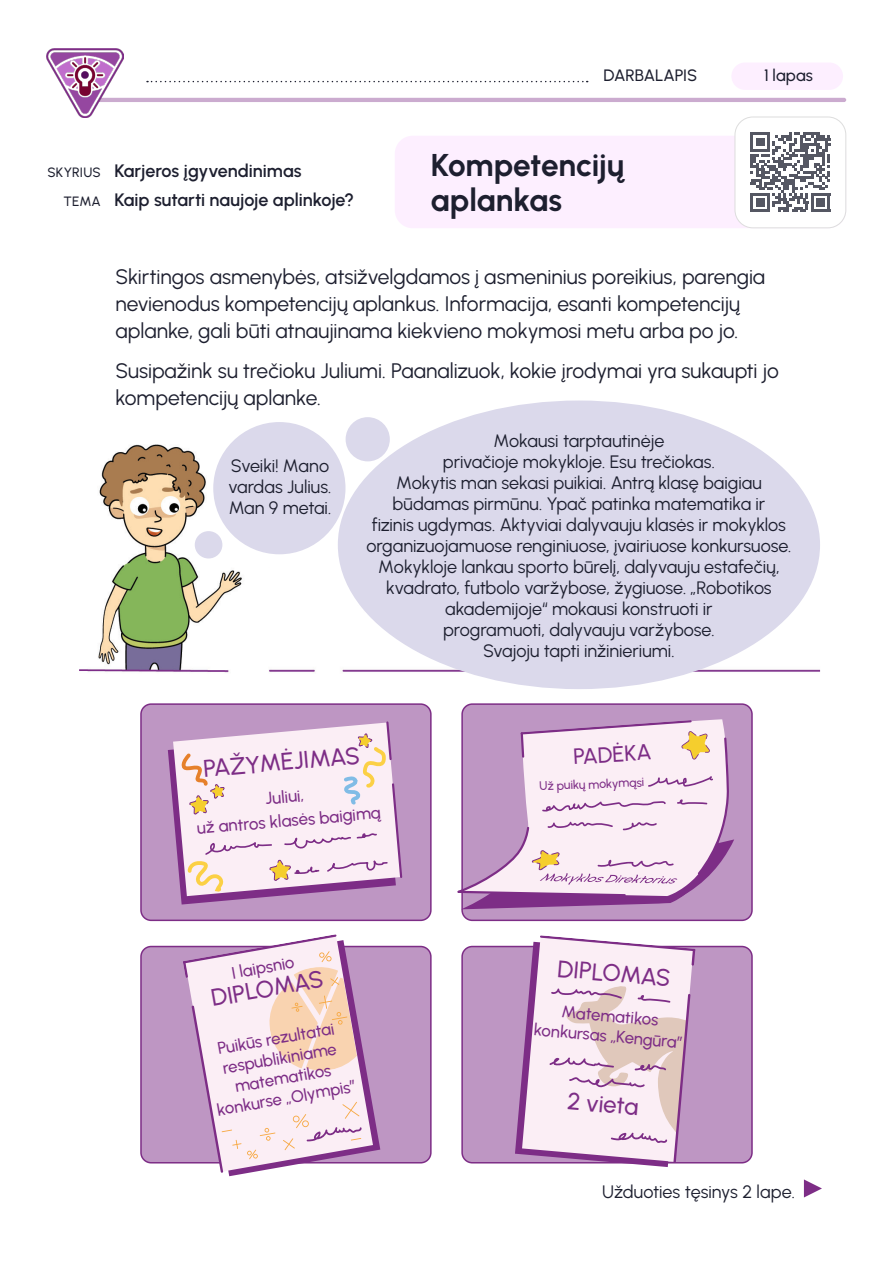
<style>
.page{position:relative;width:893px;height:1263px;background:#fff}
.page>*{position:absolute;margin:0;border:0;box-sizing:border-box;transform-origin:0 0}
.t1{font:700 31.5px/34.5px "Urbanist";letter-spacing:-.005em;color:#1d1f2f}
.t2{font:500 24.15px "Urbanist";color:#7d2d86}
.t3{font:500 23.85px "Urbanist";color:#7d2d86}
.t4{font:500 22.05px "Urbanist";color:#7d2d86}
.t5{font:21px/27px "Urbanist";color:#1d1f2f}
.t6{font:18px/21px "Urbanist";color:#1d1f2f}
.t7{font:600 18px/29.5px "Urbanist";color:#1d1f2f}
.t8{font:500 16.95px/23.9px "Urbanist";color:#7d2d86;text-align:center}
.t9{font:500 16.8px/20.1px "Urbanist";color:#7d2d86;text-align:center}
.t10{font:500 16.5px "Urbanist";color:#1d1f2f}
.t11{font:500 12.3px "Urbanist";color:#7d2d86}
.s1{font-weight:500;font-size:13.5px}
</style>
<div class="page">
<div style="left:395px;top:136px;width:451px;height:92px;background:#fdefff;border-radius:18px"></div>
<div style="left:735px;top:117px;width:111px;height:111px;background:#fff;border-radius:18px"></div>
<div style="left:735px;top:117px;width:111px;height:111px;border:1px solid #ddd;border-radius:18px"></div>
<svg style="left:750px;top:133px;width:80px;height:79px"></svg>
<hr style="left:89px;top:98px;width:757px;height:4px;background:#cbabcf;border-radius:2px">
<div style="left:731px;top:63px;width:112px;height:27px;background:#fdefff;border-radius:14px"></div>
<svg style="left:147px;top:81px;width:441px;height:1px"></svg>
<img style="left:47px;top:49px;width:76px;height:69px">
<img style="left:79px;top:444px;width:741px;height:230px">
<div style="left:213px;top:422px;width:132px;height:132px;background:#dbd9eb;border-radius:50%"></div>
<div style="left:195px;top:531px;width:27px;height:27px;background:#dbd9eb;border-radius:50%"></div>
<div style="left:346px;top:417px;width:44px;height:44px;background:#dbd9eb;border-radius:50%"></div>
<div style="left:338px;top:400px;width:482px;height:289px;background:#dbd9eb;border-radius:50%"></div>
<svg style="left:804px;top:1179px;width:18px;height:18px"></svg>
<div style="left:141px;top:704px;width:290px;height:216px;background:#be96c3;border-radius:10px"></div>
<div style="left:140px;top:703px;width:292px;height:218px;border:2px solid #7d2d86;border-radius:10px"></div>
<div style="left:141px;top:946px;width:290px;height:217px;background:#be96c3;border-radius:10px"></div>
<div style="left:140px;top:946px;width:292px;height:217px;border:2px solid #7d2d86;border-radius:10px"></div>
<div style="left:462px;top:704px;width:290px;height:216px;background:#be96c3;border-radius:10px"></div>
<div style="left:461px;top:703px;width:292px;height:218px;border:2px solid #7d2d86;border-radius:10px"></div>
<div style="left:462px;top:946px;width:290px;height:217px;background:#be96c3;border-radius:10px"></div>
<div style="left:461px;top:946px;width:292px;height:217px;border:2px solid #7d2d86;border-radius:10px"></div>
<svg style="left:183px;top:934px;width:197px;height:242px"></svg>
<svg style="left:515px;top:935px;width:180px;height:232px;background:#e4ccdc"></svg>
<svg style="left:168px;top:721px;width:235px;height:183px"></svg>
<svg style="left:461px;top:902px;width:211px;height:7px"></svg>
<svg style="left:457px;top:720px;width:277px;height:182px"></svg>
<p class="t10" style="left:604px;top:64px;width:95px">DARBALAPIS</p>
<p class="t10" style="left:764px;top:64px;width:50px">1 lapas</p>
<p class="t7" style="left:64px;top:155px;width:292px;text-indent:-16px"><span class="s1">SKYRIUS</span> Karjeros įgyvendinimas<br><span class="s1">TEMA</span> Kaip sutarti naujoje aplinkoje?</p>
<h1 class="t1" style="left:431px;top:147px;width:195px">Kompetencijų aplankas</h1>
<p class="t5" style="left:115px;top:262px;width:651px">Skirtingos asmenybės, atsižvelgdamos į asmeninius poreikius, parengia nevienodus kompetencijų aplankus. Informacija, esanti kompetencijų aplanke, gali būti atnaujinama kiekvieno mokymosi metu arba po jo.</p>
<p class="t5" style="left:115px;top:356px;width:665px">Susipažink su trečioku Juliumi. Paanalizuok, kokie įrodymai yra sukaupti jo kompetencijų aplanke.</p>
<p class="t6" style="left:229px;top:454px;width:104px">Sveiki! Mano vardas Julius.<br>Man 9 metai.</p>
<p class="t6" style="left:366px;top:430px;width:427px;text-align:center">Mokausi tarptautinėje<br>privačioje mokykloje. Esu trečiokas.<br>Mokytis man sekasi puikiai. Antrą klasę baigiau būdamas pirmūnu. Ypač patinka matematika ir<br>fizinis ugdymas. Aktyviai dalyvauju klasės ir mokyklos organizuojamuose renginiuose, įvairiuose konkursuose.<br>Mokykloje lankau sporto būrelį, dalyvauju estafečių, kvadrato, futbolo varžybose, žygiuose. „Robotikos akademijoje“ mokausi konstruoti ir<br>programuoti, dalyvauju varžybose.<br>Svajoju tapti inžinieriumi.</p>
<h2 class="t2" style="left:202px;top:753px;width:158px;rotate:-5deg">PAŽYMĖJIMAS</h2>
<p class="t8" style="left:194px;top:792px;width:186px;rotate:-5deg">Juliui,<br>už antros klasės baigimą</p>
<p class="t9" style="left:230px;top:962px;width:65px;rotate:-10deg">I laipsnio</p>
<h3 class="t3" style="left:209px;top:982px;width:115px;rotate:-10deg">DIPLOMAS</h3>
<p class="t9" style="left:205px;top:1040px;width:142px;rotate:-10deg">Puikūs rezultatai respublikiniame matematikos konkurse „Olympis”</p>
<p class="t4" style="left:573px;top:741px;width:80px;rotate:-3deg">PADĖKA</p>
<p class="t11" style="left:539px;top:778px;width:107px;rotate:-2deg">Už puikų mokymąsi</p>
<h3 class="t3" style="left:559px;top:952px;width:115px;rotate:5deg">DIPLOMAS</h3>
<p class="t9" style="left:537px;top:999px;width:151px;rotate:5deg">Matematikos konkursas „Kengūra”</p>
<h3 class="t3" style="left:569px;top:1085px;width:73px;rotate:5deg">2 vieta</h3>
<p class="t6" style="left:602px;top:1180px;width:194px">Užduoties tęsinys 2 lape.</p>
</div>
